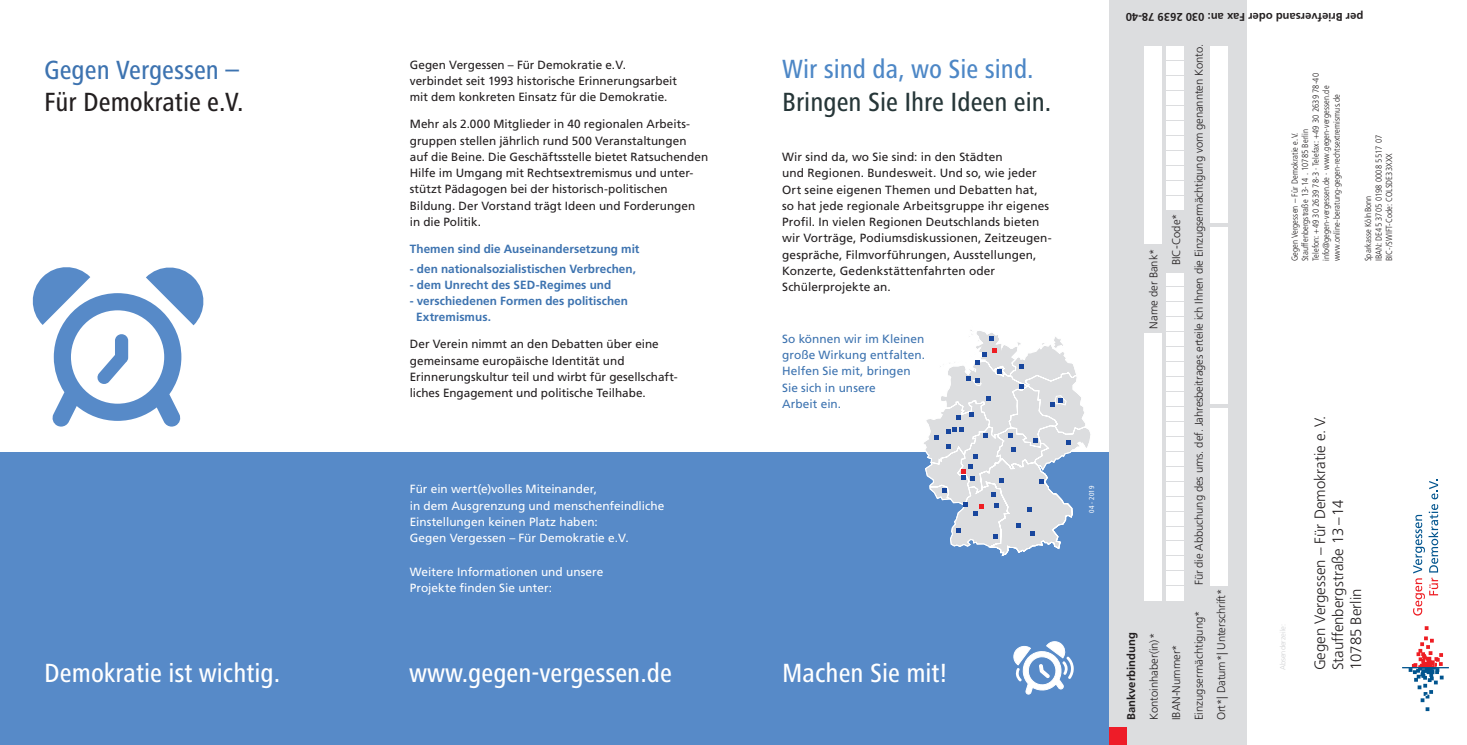
<style>
.page{position:relative;width:1467px;height:745px;background:#fff}
.page>*{position:absolute;margin:0;border:0;box-sizing:border-box;transform-origin:0 0}
.t1{font:27.25px "Frutiger Next CVLT Medium Cn";color:#fff}
.t2{font:27.25px "Frutiger Next CVLT Medium Cn";color:#263638}
.t3{font:27.25px "Frutiger Next CVLT Medium Cn";color:#4d87c6}
.t4{font:27.25px "Frutiger Next CVLT Medium Cn";color:#231f20}
.t5{font:27.25px "Frutiger Next CVLT Medium Cn";color:#3d73b0}
.t6{font:300 15px/18px "Frutiger LT Pro";color:#231f20}
.t7{font:11.88px/16.2px "Frutiger";letter-spacing:.005em;color:#231f20}
.t8{font:11.88px/16.2px "Frutiger";color:#fff}
.t9{font:700 11.88px/16.2px "Frutiger";letter-spacing:.005em;color:#3d73b0}
.t10{font:11.88px/16.2px "Frutiger";color:#3d73b0}
.t11{font:300 11.25px/22.5px "Frutiger LT Pro";letter-spacing:-.01em;color:#231f20}
.t12{font:700 11.25px "Frutiger";color:#231f20}
.t13{font:300 condensed 8.75px/10.5px "Frutiger LT Pro";letter-spacing:.01em;color:#231f20}
.t14{font:300 7.5px "Frutiger LT Pro";color:#d1d2d4}
.t15{font:condensed 7.12px "Frutiger";letter-spacing:.02em;color:#fff}
</style>
<div class="page">
<div style="left:0;top:451px;width:1109px;height:293px;background:#578ac8"></div>
<svg style="left:32px;top:267px;width:172px;height:159px"></svg>
<svg style="left:1013px;top:641px;width:61px;height:53px"></svg>
<div style="left:1109px;top:0;width:138px;height:744px;background:#dcdddf"></div>
<div style="left:1109px;top:726px;width:18px;height:18px;background:#ee1c28"></div>
<div style="left:1144px;top:46px;width:18px;height:539px;background:#fff"></div>
<div style="left:1210px;top:46px;width:17px;height:539px;background:#fff"></div>
<div style="left:1166px;top:46px;width:18px;height:539px;background:#fff"></div>
<hr style="left:1208px;top:404px;width:21px;height:3px;background:#dcdddf">
<hr style="left:1208px;top:223px;width:21px;height:4px;background:#dcdddf">
<svg style="left:1166px;top:346px;width:18px;height:1px"></svg>
<svg style="left:1166px;top:120px;width:18px;height:1px"></svg>
<svg style="left:1166px;top:316px;width:18px;height:1px"></svg>
<svg style="left:1166px;top:90px;width:18px;height:1px"></svg>
<div style="left:1164px;top:210px;width:21px;height:62px;background:#dcdddf"></div>
<svg style="left:1166px;top:301px;width:18px;height:1px"></svg>
<svg style="left:1166px;top:75px;width:18px;height:1px"></svg>
<svg style="left:1166px;top:286px;width:18px;height:1px"></svg>
<svg style="left:1166px;top:60px;width:18px;height:1px"></svg>
<svg style="left:1166px;top:555px;width:18px;height:1px"></svg>
<svg style="left:1166px;top:391px;width:18px;height:1px"></svg>
<svg style="left:1166px;top:165px;width:18px;height:1px"></svg>
<svg style="left:1166px;top:361px;width:18px;height:1px"></svg>
<svg style="left:1166px;top:135px;width:18px;height:1px"></svg>
<svg style="left:1166px;top:540px;width:18px;height:1px"></svg>
<svg style="left:1166px;top:376px;width:18px;height:1px"></svg>
<svg style="left:1166px;top:150px;width:18px;height:1px"></svg>
<svg style="left:1166px;top:570px;width:18px;height:1px"></svg>
<svg style="left:1166px;top:180px;width:18px;height:1px"></svg>
<svg style="left:1166px;top:331px;width:18px;height:1px"></svg>
<svg style="left:1166px;top:105px;width:18px;height:1px"></svg>
<svg style="left:1166px;top:195px;width:18px;height:1px"></svg>
<div style="left:1142px;top:244px;width:22px;height:88px;background:#dcdddf"></div>
<svg style="left:1407px;top:626px;width:37px;height:85px"></svg>
<svg style="left:1413px;top:479px;width:25px;height:136px"></svg>
<hr style="left:1402px;top:667px;width:47px;height:1px;background:#00548e">
<hr style="left:1402px;top:666px;width:47px;height:1px;background:#00548e">
<svg style="left:922px;top:330px;width:170px;height:226px"></svg>
<div style="left:1144px;top:581px;width:18px;height:19px;background:#fff"></div>
<div style="left:1166px;top:586px;width:18px;height:14px;background:#fff"></div>
<h1 class="t5" style="left:44px;top:54px;width:196px">Gegen Vergessen –</h1>
<h1 class="t4" style="left:44px;top:87px;width:201px">Für Demokratie e.V.</h1>
<h1 class="t1" style="left:44px;top:657px;width:237px">Demokratie ist wichtig.</h1>
<p class="t7" style="left:410px;top:56px;width:269px">Gegen Vergessen – Für Demokratie e.V. verbindet seit 1993 historische Erinnerungsarbeit mit dem konkreten Einsatz für die Demokratie.</p>
<p class="t7" style="left:410px;top:116px;width:300px">Mehr als 2.000 Mitglieder in 40 regionalen Arbeits&shy;gruppen stellen jährlich rund 500 Veranstaltungen<br>auf die Beine. Die Geschäftsstelle bietet Ratsuchenden Hilfe im Umgang mit Rechtsextremismus und unter&shy;stützt Pädagogen bei der historisch-politischen Bildung. Der Vorstand trägt Ideen und Forderungen in die Politik.</p>
<p class="t9" style="left:410px;top:240px;width:231px">Themen sind die Auseinandersetzung mit</p>
<p class="t9" style="left:410px;top:260px;width:228px">- den nationalsozialistischen Verbrechen,</p>
<p class="t9" style="left:410px;top:276px;width:203px">- dem Unrecht des SED-Regimes und</p>
<p class="t9" style="left:416px;top:292px;width:213px;text-indent:-6px">- verschiedenen Formen des politischen<br>Extremismus.</p>
<p class="t7" style="left:410px;top:336px;width:269px">Der Verein nimmt an den Debatten über eine gemeinsame europäische Identität und Erinnerungskultur teil und wirbt für gesellschaft&shy;liches Engagement und politische Teilhabe.</p>
<p class="t8" style="left:410px;top:480px;width:256px">Für ein wert(e)volles Miteinander,<br>in dem Ausgrenzung und menschenfeindliche Einstellungen keinen Platz haben:<br>Gegen Vergessen – Für Demokratie e.V.</p>
<p class="t8" style="left:410px;top:563px;width:195px">Weitere Informationen und unsere<br>Projekte finden Sie unter:</p>
<h1 class="t1" style="left:409px;top:657px;width:264px">www.gegen-vergessen.de</h1>
<h1 class="t3" style="left:782px;top:54px;width:253px">Wir sind da, wo Sie sind.</h1>
<h1 class="t2" style="left:782px;top:87px;width:271px">Bringen Sie Ihre Ideen ein.</h1>
<p class="t7" style="left:782px;top:148px;width:271px">Wir sind da, wo Sie sind: in den Städten<br>und Regionen. Bundesweit. Und so, wie jeder Ort seine eigenen Themen und Debatten hat, so hat jede regionale Arbeitsgruppe ihr eigenes Profil. In vielen Regionen Deutschlands bieten wir Vorträge, Podiumsdiskussionen, Zeitzeugen&shy;gespräche, Filmvorführungen, Ausstellungen, Konzerte, Gedenkstättenfahrten oder Schülerprojekte an.</p>
<p class="t10" style="left:782px;top:330px;width:144px">So können wir im Kleinen große Wirkung entfalten.<br>Helfen Sie mit, bringen<br>Sie sich in unsere<br>Arbeit ein.</p>
<h1 class="t1" style="left:782px;top:657px;width:166px">Machen Sie mit!</h1>
<p class="t15" style="left:1088px;top:512px;width:29px;rotate:-90deg">04 - 2019</p>
<p class="t12" style="left:1363px;top:23px;width:239px;rotate:-180deg">per Briefversand oder Fax an: 030 2639 78-40</p>
<p class="t12" style="left:1125px;top:719px;width:89px;rotate:-90deg">Bankverbindung</p>
<p class="t11" style="left:1142px;top:328px;width:82px;rotate:-90deg">Name der Bank*</p>
<p class="t11" style="left:1165px;top:265px;width:53px;rotate:-90deg">BIC-Code*</p>
<p class="t11" style="left:1188px;top:585px;width:542px;rotate:-90deg">Für die Abbuchung des ums. def. Jahresbeitrages erteile ich Ihnen die Einzugsermächtigung vom genannten Konto.</p>
<p class="t11" style="left:1143px;top:719px;width:133px;rotate:-90deg">Kontoinhaber(in)*<br>IBAN-Nummer*<br>Einzugsermächtigung*<br>Ort*| Datum*| Unterschrift*</p>
<p class="t13" style="left:1290px;top:261px;width:189px;rotate:-90deg">Gegen Vergessen – Für Demokratie e.V.<br>Stauffenbergstraße 13-14 . 10785 Berlin<br>Telefon: +49 30 2639 78-3 · Telefax: +49 30 2639 78-40 info@gegen-vergessen.de · www.gegen-vergessen.de www.online-beratung-gegen-rechtsextremismus.de</p>
<p class="t13" style="left:1363px;top:261px;width:128px;rotate:-90deg">Sparkasse KölnBonn<br>IBAN: DE45 3705 0198 0008 5517 07<br>BIC-/SWIFT-Code: COLSDE33XXX</p>
<p class="t14" style="left:1278px;top:670px;width:48px;rotate:-90deg">Absenderzeile:</p>
<p class="t6" style="left:1311px;top:670px;width:256px;rotate:-90deg">Gegen Vergessen – Für Demokratie e.V.<br>Stauffenbergstraße 13–14<br>10785 Berlin</p>
</div>
